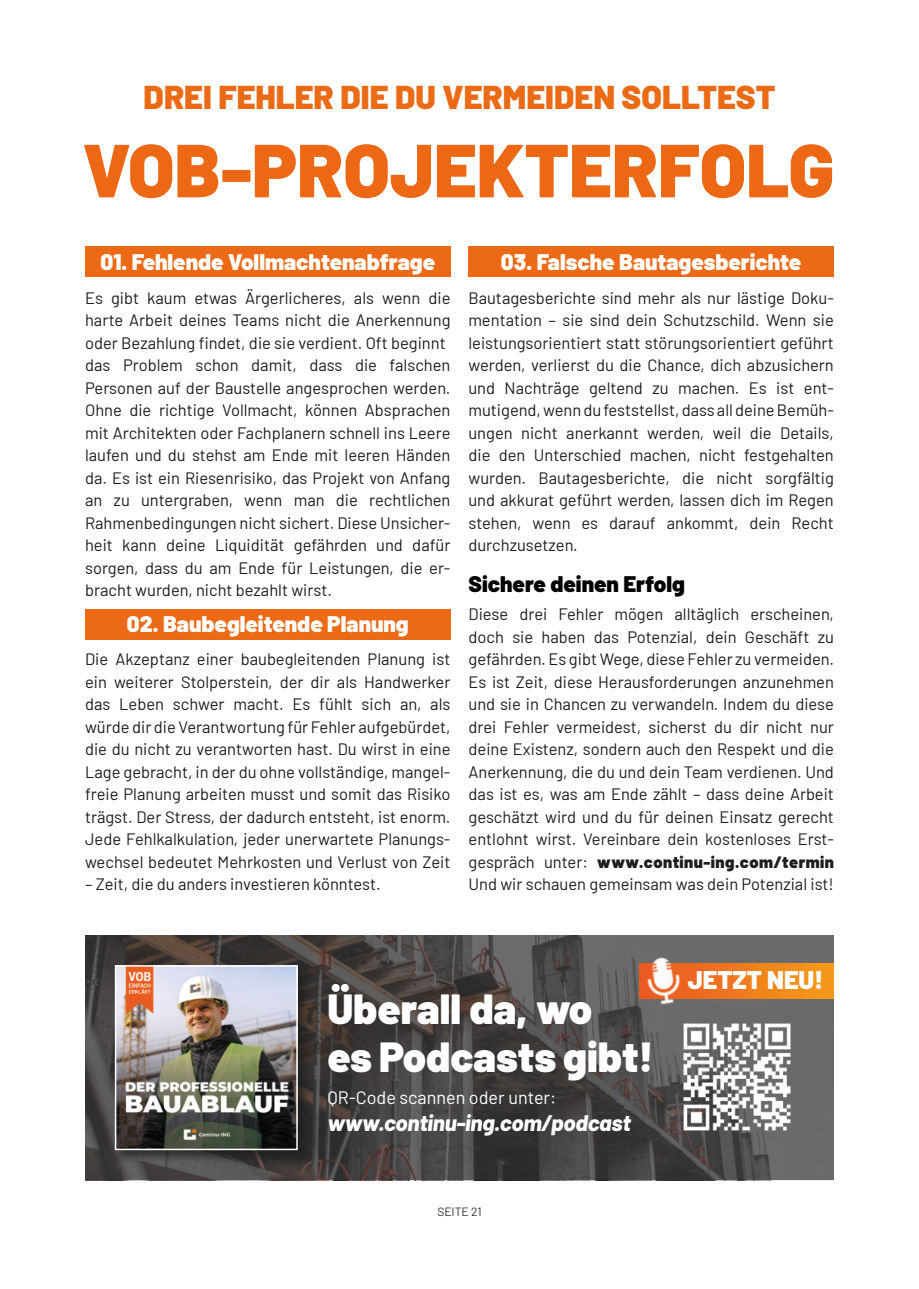
<style>
.page{position:relative;width:919px;height:1289px;background:#fff}
.page>*{position:absolute;margin:0;border:0;box-sizing:border-box;transform-origin:0 0}
.t1{font:900 75px "Barlow";color:#ec6815}
.t2{font:900 42px/48px "Barlow";color:#fff}
.t3{font:900 33px "Barlow";color:#eb6a15}
.t4{font:900 25.5px "Barlow";color:#fff}
.t5{font:900 22.5px "Barlow";color:#fff}
.t6{font:italic 800 22.5px "Barlow";letter-spacing:-.01em;color:#fff}
.t7{font:900 22.5px "Barlow";color:#020204}
.t8{font:18px "Barlow";color:#fff}
.t9{font:16.5px/22.5px "Barlow";color:#1d1d1b;text-align:justify}
.t10{font:12px "Barlow";color:#353335}
.s1{font-weight:900}
</style>
<div class="page">
<div style="left:85px;top:246px;width:365px;height:31px;background:#ec6916"></div>
<svg style="left:85px;top:935px;width:748px;height:244px;background:#4c4948"></svg>
<div style="left:113px;top:962px;width:199px;height:202px;background:#1d1d1b;opacity:.75"></div>
<img style="left:118px;top:968px;width:177px;height:179px">
<div style="left:115px;top:965px;width:183px;height:185px;border:2px solid #fff"></div>
<img style="left:694px;top:963px;width:139px;height:35px">
<img style="left:674px;top:1015px;width:125px;height:124px">
<img style="left:637px;top:950px;width:57px;height:62px">
<div style="left:85px;top:608px;width:365px;height:31px;background:#ec6916"></div>
<div style="left:468px;top:246px;width:365px;height:31px;background:#ec6916"></div>
<h3 class="t3" style="left:144px;top:84px;width:633px">DREI FEHLER DIE DU VERMEIDEN SOLLTEST</h3>
<h1 class="t1" style="left:82px;top:142px;width:753px">VOB-PROJEKTERFOLG</h1>
<h3 class="t5" style="left:100px;top:253px;width:336px">01. Fehlende Vollmachtenabfrage</h3>
<p class="t9" style="left:85px;top:288px;width:367px;text-align:left">Es gibt kaum etwas Ärgerlicheres, als wenn die harte Arbeit deines Teams nicht die Anerkennung oder Bezahlung findet, die sie verdient. Oft beginnt das Problem schon damit, dass die falschen Personen auf der Baustelle angesprochen werden.<br>Ohne die richtige Vollmacht, können Absprachen mit Architekten oder Fachplanern schnell ins Leere laufen und du stehst am Ende mit leeren Händen da. Es ist ein Riesenrisiko, das Projekt von Anfang an zu untergraben, wenn man die rechtlichen Rahmenbedingungen nicht sichert. Diese Unsicher&shy;heit kann deine Liquidität gefährden und dafür sorgen, dass du am Ende für Leistungen, die er&shy;bracht wurden, nicht bezahlt wirst.</p>
<h3 class="t5" style="left:127px;top:615px;width:283px">02. Baubegleitende Planung</h3>
<p class="t9" style="left:85px;top:649px;width:367px">Die Akzeptanz einer baubegleitenden Planung ist ein weiterer Stolperstein, der dir als Handwerker das Leben schwer macht. Es fühlt sich an, als würde dir die Verantwortung für Fehler aufgebürdet, die du nicht zu verantworten hast. Du wirst in eine Lage gebracht, in der du ohne vollständige, mangel&shy;freie Planung arbeiten musst und somit das Risiko trägst. Der Stress, der dadurch entsteht, ist enorm.<br>Jede Fehlkalkulation, jeder unerwartete Planungs&shy;wechsel bedeutet Mehrkosten und Verlust von Zeit</p>
<p class="t9" style="left:85px;top:874px;width:297px">– Zeit, die du anders investieren könntest.</p>
<h3 class="t5" style="left:501px;top:253px;width:302px">03. Falsche Bautagesberichte</h3>
<p class="t9" style="left:468px;top:288px;width:367px">Bautagesberichte sind mehr als nur lästige Doku&shy;mentation – sie sind dein Schutzschild. Wenn sie leistungsorientiert statt störungsorientiert geführt werden, verlierst du die Chance, dich abzusichern und Nachträge geltend zu machen. Es ist ent&shy;mutigend, wenn du feststellst, dass all deine Bemüh&shy;ungen nicht anerkannt werden, weil die Details, die den Unterschied machen, nicht festgehalten wurden. Bautagesberichte, die nicht sorgfältig und akkurat geführt werden, lassen dich im Regen stehen, wenn es darauf ankommt, dein Recht durchzusetzen.</p>
<h3 class="t7" style="left:468px;top:575px;width:218px">Sichere deinen Erfolg</h3>
<p class="t9" style="left:468px;top:604px;width:367px">Diese drei Fehler mögen alltäglich erscheinen, doch sie haben das Potenzial, dein Geschäft zu gefährden. Es gibt Wege, diese Fehler zu vermeiden.<br>Es ist Zeit, diese Herausforderungen anzunehmen und sie in Chancen zu verwandeln. Indem du diese drei Fehler vermeidest, sicherst du dir nicht nur deine Existenz, sondern auch den Respekt und die Anerkennung, die du und dein Team verdienen. Und das ist es, was am Ende zählt – dass deine Arbeit geschätzt wird und du für deinen Einsatz gerecht entlohnt wirst. Vereinbare dein kostenloses Erst&shy;gespräch unter: <span class="s1">www.continu-ing.com/termin </span>Und wir schauen gemeinsam was dein Potenzial ist!</p>
<h2 class="t2" style="left:327px;top:988px;width:328px">Überall da, wo<br>es Podcasts gibt!</h2>
<p class="t8" style="left:327px;top:1084px;width:230px">QR-Code scannen oder unter:</p>
<h3 class="t6" style="left:327px;top:1114px;width:305px">www.continu-ing.com/podcast</h3>
<p class="t10" style="left:437px;top:1206px;width:46px">SEITE 21</p>
<h3 class="t4" style="left:687px;top:970px;width:137px">JETZT NEU!</h3>
</div>
